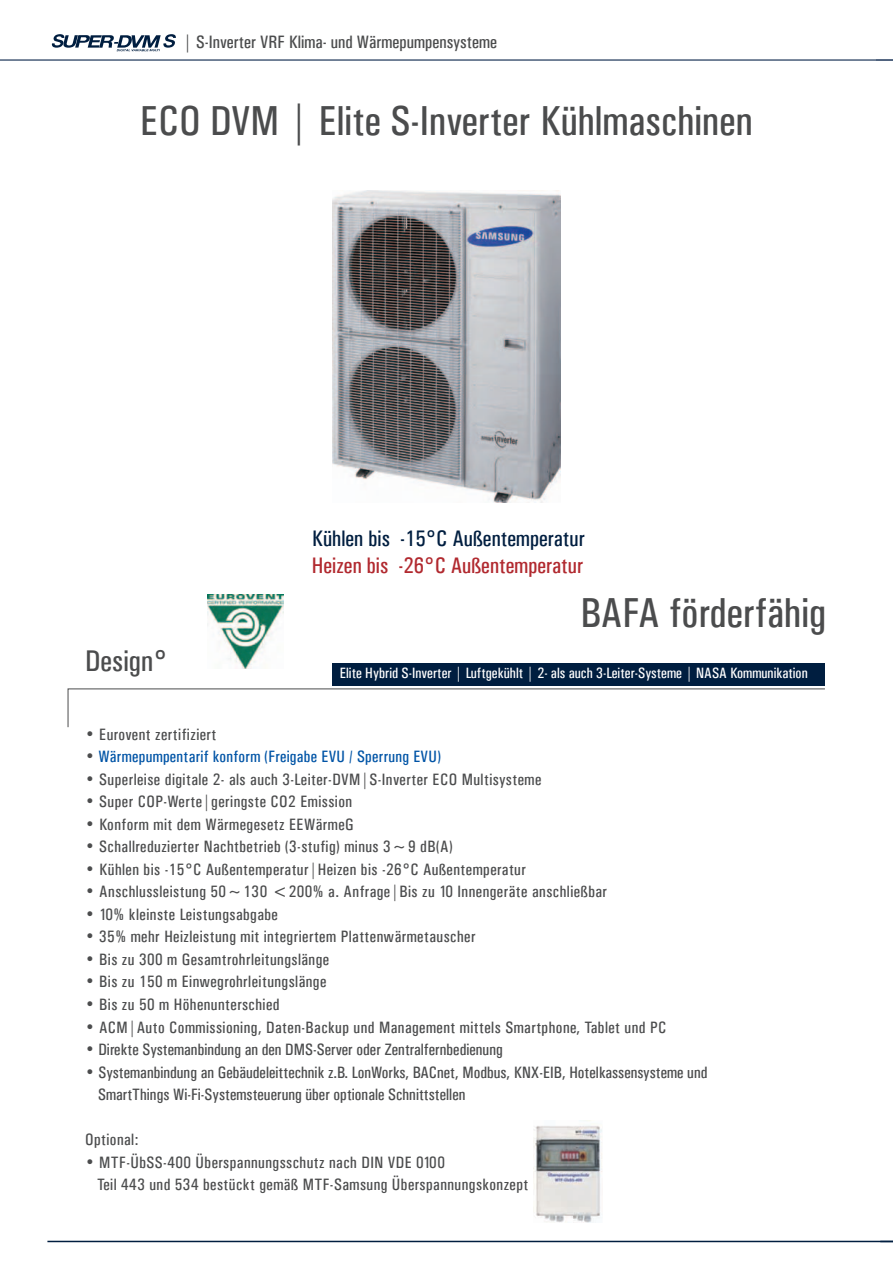
<style>
.page{position:relative;width:893px;height:1263px;background:#fff}
.page>*{position:absolute;margin:0;border:0;box-sizing:border-box;transform-origin:0 0}
.t1{font:42px "Univers Condensed";color:#4b4c4d}
.t2{font:30px "Univers Condensed";color:#4b4c4d}
.t3{font:22.5px "Univers Condensed";color:#001e40}
.t4{font:22.5px "Univers Condensed";color:#b1292f}
.t5{font:18px "Univers Condensed";color:#4b4c4d}
.t6{font:16.5px/22.5px "Univers Condensed";letter-spacing:.025em;color:#4b4c4d}
.t7{font:16.5px/22.5px "Univers Condensed";color:#4b4c4d}
.t8{font:16.5px "Univers Condensed";letter-spacing:.015em;color:#0154a6}
.t9{font:15px "Univers Condensed";color:#fff}
.s1{font-family:"Futura BT";font-weight:300}
.s2{font-family:"Futura BT";font-weight:300;color:#4b4c4d}
</style>
<div class="page">
<hr style="left:47px;top:1241px;width:846px;height:1px;background:#001e40">
<hr style="left:0;top:59px;width:893px;height:2px;background:#485c79">
<svg style="left:52px;top:34px;width:124px;height:17px"></svg>
<svg style="left:67px;top:688px;width:758px;height:40px"></svg>
<img style="left:333px;top:191px;width:227px;height:312px">
<div style="left:333px;top:662px;width:492px;height:23px;background:#001e40"></div>
<img style="left:207px;top:595px;width:76px;height:73px">
<img style="left:533px;top:1120px;width:69px;height:103px">
<p class="t5" style="left:183px;top:31px;width:315px">| S-Inverter VRF Klima- und Wärmepumpensysteme</p>
<h1 class="t1" style="left:140px;top:96px;width:614px">ECO DVM | Elite S-Inverter Kühlmaschinen</h1>
<h2 class="t2" style="left:85px;top:643px;width:84px">Design°</h2>
<h3 class="t3" style="left:312px;top:525px;width:275px">Kühlen bis -15°C Außentemperatur</h3>
<h3 class="t4" style="left:312px;top:552px;width:273px">Heizen bis -26°C Außentemperatur</h3>
<h1 class="t1" style="left:580px;top:588px;width:247px">BAFA förderfähig</h1>
<p class="t9" style="left:340px;top:664px;width:470px">Elite Hybrid S-Inverter | Luftgekühlt | 2- als auch 3-Leiter-Systeme | NASA Kommunikation</p>
<p class="t6" style="left:85px;top:723px;width:133px"><span class="s1">•</span> Eurovent zertifiziert</p>
<p class="t8" style="left:85px;top:747px;width:357px"><span class="s2">•</span> Wärmepumpentarif konform (Freigabe EVU / Sperrung EVU)</p>
<p class="t6" style="left:85px;top:768px;width:458px"><span class="s1">•</span> Superleise digitale 2- als auch 3-Leiter-DVM|S-Inverter ECO Multisysteme</p>
<p class="t6" style="left:85px;top:790px;width:269px"><span class="s1">•</span> Super COP-Werte|geringste CO2 Emission</p>
<p class="t6" style="left:85px;top:813px;width:270px"><span class="s1">•</span> Konform mit dem Wärmegesetz EEWärmeG</p>
<p class="t6" style="left:85px;top:835px;width:369px"><span class="s1">•</span> Schallreduzierter Nachtbetrieb (3-stufig) minus 3~9 dB(A)</p>
<p class="t6" style="left:85px;top:858px;width:442px"><span class="s1">•</span> Kühlen bis -15°C Außentemperatur|Heizen bis -26°C Außentemperatur</p>
<p class="t6" style="left:85px;top:880px;width:524px"><span class="s1">•</span> Anschlussleistung 50~130 &lt;200% a. Anfrage|Bis zu 10 Innengeräte anschließbar</p>
<p class="t6" style="left:85px;top:903px;width:195px"><span class="s1">•</span> 10% kleinste Leistungsabgabe</p>
<p class="t6" style="left:85px;top:925px;width:392px"><span class="s1">•</span> 35% mehr Heizleistung mit integriertem Plattenwärmetauscher</p>
<p class="t6" style="left:85px;top:948px;width:246px"><span class="s1">•</span> Bis zu 300 m Gesamtrohrleitungslänge</p>
<p class="t6" style="left:85px;top:970px;width:243px"><span class="s1">•</span> Bis zu 150 m Einwegrohrleitungslänge</p>
<p class="t6" style="left:85px;top:993px;width:196px"><span class="s1">•</span> Bis zu 50 m Höhenunterschied</p>
<p class="t6" style="left:85px;top:1016px;width:583px"><span class="s1">•</span> ACM|Auto Commissioning, Daten-Backup und Management mittels Smartphone, Tablet und PC</p>
<p class="t7" style="left:85px;top:1038px;width:419px"><span class="s1">•</span> Direkte Systemanbindung an den DMS-Server oder Zentralfernbedienung</p>
<p class="t7" style="left:98px;top:1061px;width:611px;text-indent:-13px"><span class="s1">•</span> Systemanbindung an Gebäudeleittechnik z.B. LonWorks, BACnet, Modbus, KNX-EIB, Hotelkassensysteme und<br>SmartThings Wi-Fi-Systemsteuerung über optionale Schnittstellen</p>
<p class="t6" style="left:85px;top:1128px;width:55px">Optional:</p>
<p class="t6" style="left:97px;top:1151px;width:433px;text-indent:-12px"><span class="s1">•</span> MTF-ÜbSS-400 Überspannungsschutz nach DIN VDE 0100<br>Teil 443 und 534 bestückt gemäß MTF-Samsung Überspannungskonzept</p>
</div>
